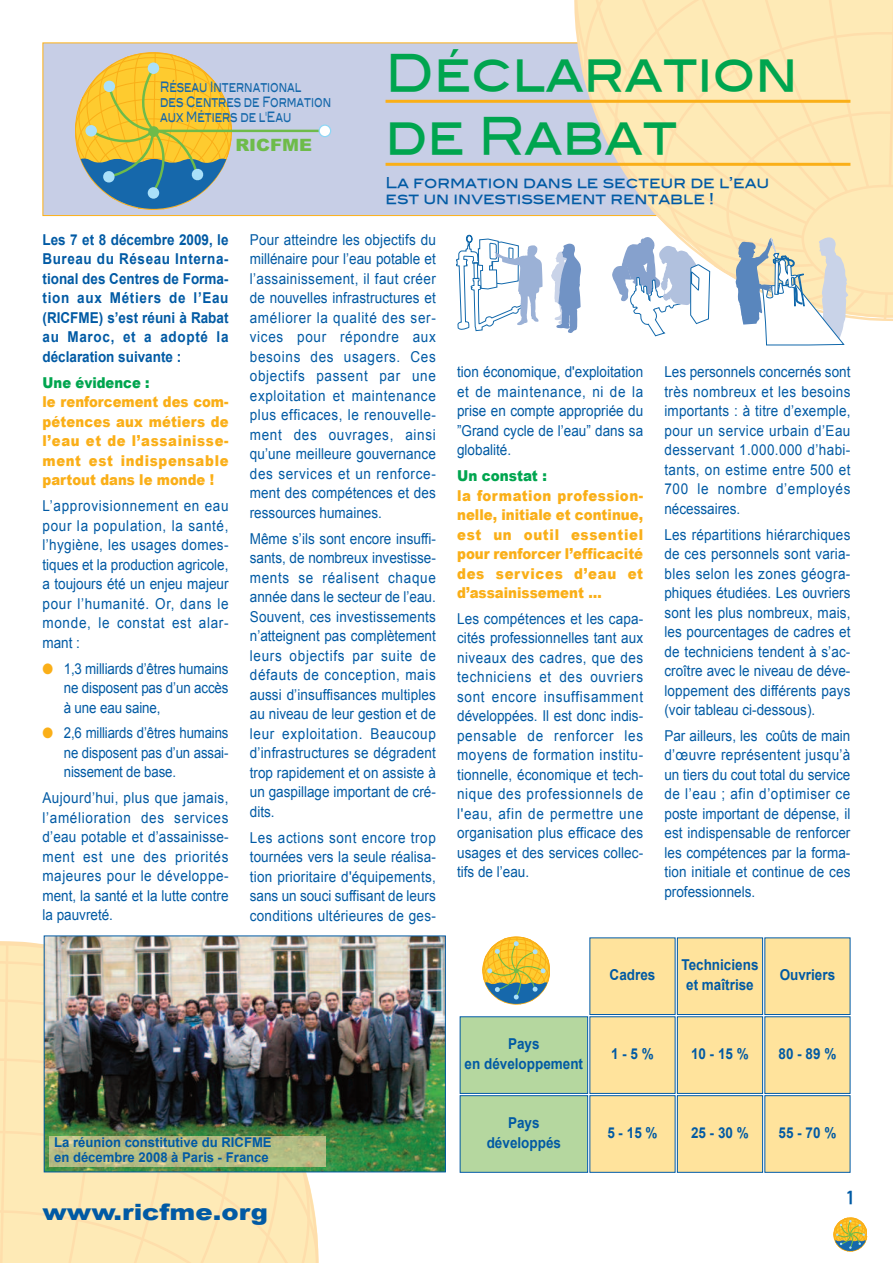
<style>
.page{position:relative;width:893px;height:1263px;background:#fff}
.page>*{position:absolute;margin:0;border:0;box-sizing:border-box;transform-origin:0 0}
.t1{font:50.55px/63px "Blair Md ITCTT Medium";color:#00a54f;scale:.9 1}
.t2{font:900 22.5px "Arial";color:#015aa4;scale:1.15 1}
.t3{font:18px "Blair Md ITCTT Medium";color:#015aa4}
.t4{font:900 16.95px "Arial";color:#6ebb4a;scale:1.05 1}
.t5{font:15px/19.5px "Arial";color:#015aa4;text-align:justify;scale:.9 1}
.t6{font:700 15px/19.5px "Arial";color:#015aa4;text-align:center;scale:.9 1}
.t7{font:900 15px/19.5px "Arial";letter-spacing:.02em;color:#faaf18;text-align:justify;scale:.89 1}
.t8{font:900 15px/19.5px "Arial";letter-spacing:.02em;color:#faaf18;text-align:justify;scale:.88 1}
.t9{font:15px/19.5px "Arial";color:#015aa4;text-align:justify;scale:.88 1}
.t10{font:15px/19.5px "Arial";color:#015aa4;text-align:justify;scale:.89 1}
.t11{font:15px/16.5px "Blair Md ITCTT Medium";color:#015aa4;scale:.94 1}
.t12{font:900 15px "Arial";color:#00a54f;scale:.88 1}
.t13{font:900 15px "Arial";color:#00a54f;scale:.9 1}
.t14{font:14.4px/15.3px "Blair Md ITCTT Medium";color:#1668ab;scale:.63 1}
.t15{font:700 13.5px/15px "Arial";color:#015aa4}
.s1{color:#faaf18}
</style>
<div class="page">
<svg style="left:834px;top:1218px;width:33px;height:33px"></svg>
<svg style="left:483px;top:937px;width:67px;height:67px"></svg>
<svg style="left:0;top:941px;width:311px;height:322px;background:#fce8b5"></svg>
<div style="left:43px;top:43px;width:807px;height:172px;background:#c7cee6"></div>
<div style="left:590px;top:938px;width:85px;height:76px;background:#ffe39c"></div>
<div style="left:678px;top:938px;width:84px;height:76px;background:#ffe39c"></div>
<div style="left:677px;top:937px;width:86px;height:78px;border:1px solid #015aa4"></div>
<div style="left:765px;top:938px;width:85px;height:76px;background:#ffe39c"></div>
<div style="left:460px;top:1017px;width:127px;height:76px;background:#b5d79f"></div>
<div style="left:460px;top:1016px;width:128px;height:78px;border:1px solid #015aa4"></div>
<div style="left:590px;top:1017px;width:85px;height:76px;background:#ffe39c"></div>
<div style="left:678px;top:1017px;width:84px;height:76px;background:#ffe39c"></div>
<div style="left:677px;top:1016px;width:86px;height:78px;border:1px solid #015aa4"></div>
<div style="left:765px;top:1017px;width:85px;height:76px;background:#ffe39c"></div>
<div style="left:460px;top:1096px;width:127px;height:76px;background:#b5d79f"></div>
<div style="left:460px;top:1095px;width:128px;height:78px;border:1px solid #015aa4"></div>
<div style="left:590px;top:1096px;width:85px;height:76px;background:#ffe39c"></div>
<div style="left:589px;top:1095px;width:86px;height:78px;border:1px solid #015aa4"></div>
<div style="left:678px;top:1096px;width:84px;height:76px;background:#ffe39c"></div>
<div style="left:677px;top:1095px;width:86px;height:78px;border:1px solid #015aa4"></div>
<div style="left:765px;top:1096px;width:85px;height:76px;background:#ffe39c"></div>
<div style="left:764px;top:1095px;width:86px;height:78px;border:1px solid #015aa4"></div>
<svg style="left:456px;top:235px;width:86px;height:97px"></svg>
<svg style="left:551px;top:0;width:342px;height:345px"></svg>
<hr style="left:154px;top:130px;width:171px;height:2px;background:#6ebb4a">
<div style="left:319px;top:125px;width:12px;height:12px;background:#fff;border-radius:50%"></div>
<div style="left:319px;top:125px;width:12px;height:12px;border:1px solid #8dd7f7;border-radius:50%"></div>
<svg style="left:75px;top:52px;width:159px;height:164px"></svg>
<div style="left:148px;top:126px;width:11px;height:11px;background:#6ebb4a;border-radius:50%"></div>
<hr style="left:386px;top:100px;width:464px;height:3px;background:#faaf18">
<hr style="left:386px;top:163px;width:464px;height:3px;background:#faaf18">
<img style="left:46px;top:937px;width:398px;height:233px">
<div style="left:44px;top:935px;width:402px;height:237px;border:1px solid #015aa4"></div>
<img style="left:50px;top:1136px;width:276px;height:30px">
<p class="t14" style="left:160px;top:77px;width:273px">Réseau International<br>des Centres de Formation aux Métiers de l'Eau</p>
<p class="t4" style="left:235px;top:132px;width:75px">RICFME</p>
<h1 class="t1" style="left:386px;top:41px;width:460px">Déclaration de Rabat</h1>
<p class="t11" style="left:386px;top:174px;width:410px">La formation dans le secteur de l’eau est un investissement rentable !</p>
<p class="t6" style="left:43px;top:230px;width:208px;text-align:justify">Les 7 et 8 décembre 2009, le Bureau du Réseau Interna&shy;tional des Centres de Forma&shy;tion aux Métiers de l’Eau (RICFME) s’est réuni à Rabat au Maroc, et a adopté la déclaration suivante :</p>
<p class="t12" style="left:43px;top:371px;width:123px">Une évidence :</p>
<p class="t8" style="left:43px;top:391px;width:213px">le renforcement des com&shy;pétences aux métiers de l’eau et de l’assainisse&shy;ment est indispensable partout dans le monde !</p>
<p class="t5" style="left:43px;top:496px;width:208px">L’approvisionnement en eau pour la population, la santé, l’hygiène, les usages domes&shy;tiques et la production agricole, a toujours été un enjeu majeur pour l’humanité. Or, dans le monde, le constat est alar&shy;mant :</p>
<p class="t10" style="left:64px;top:658px;width:187px;text-indent:-21px"><span class="s1">●</span> 1,3 milliards d’êtres humains ne disposent pas d’un accès à une eau saine,</p>
<p class="t9" style="left:64px;top:723px;width:189px;text-indent:-21px"><span class="s1">●</span> 2,6 milliards d’êtres humains ne disposent pas d’un assai&shy;nissement de base.</p>
<p class="t5" style="left:43px;top:788px;width:208px">Aujourd’hui, plus que jamais, l’amélioration des services d’eau potable et d’assainisse&shy;ment est une des priorités majeures pour le développe&shy;ment, la santé et la lutte contre la pauvreté.</p>
<p class="t5" style="left:250px;top:230px;width:208px">Pour atteindre les objectifs du millénaire pour l’eau potable et l’assainissement, il faut créer de nouvelles infrastructures et améliorer la qualité des ser&shy;vices pour répondre aux besoins des usagers. Ces objectifs passent par une exploitation et maintenance plus efficaces, le renouvelle&shy;ment des ouvrages, ainsi qu’une meilleure gouvernance des services et un renforce&shy;ment des compétences et des ressources humaines.</p>
<p class="t5" style="left:250px;top:529px;width:208px">Même s’ils sont encore insuffi&shy;sants, de nombreux investisse&shy;ments se réalisent chaque année dans le secteur de l’eau.<br>Souvent, ces investissements n’atteignent pas complètement leurs objectifs par suite de défauts de conception, mais aussi d’insuffisances multiples au niveau de leur gestion et de leur exploitation. Beaucoup d’infrastructures se dégradent trop rapidement et on assiste à un gaspillage important de cré&shy;dits.</p>
<p class="t5" style="left:250px;top:828px;width:208px">Les actions sont encore trop tournées vers la seule réalisa&shy;tion prioritaire d'équipements, sans un souci suffisant de leurs conditions ultérieures de ges-</p>
<p class="t15" style="left:54px;top:1135px;width:219px">La réunion constitutive du RICFME en décembre 2008 à Paris - France</p>
<h2 class="t2" style="left:43px;top:1196px;width:198px">www.ricfme.org</h2>
<p class="t5" style="left:457px;top:362px;width:208px">tion économique, d'exploitation et de maintenance, ni de la prise en compte appropriée du ”Grand cycle de l’eau” dans sa globalité.</p>
<p class="t13" style="left:457px;top:464px;width:101px">Un constat :</p>
<p class="t7" style="left:457px;top:485px;width:211px">la formation profession&shy;nelle, initiale et continue, est un outil essentiel pour renforcer l’efficacité des services d’eau et d’assainissement …</p>
<p class="t5" style="left:457px;top:609px;width:208px">Les compétences et les capa&shy;cités professionnelles tant aux niveaux des cadres, que des techniciens et des ouvriers sont encore insuffisamment développées. Il est donc indis&shy;pensable de renforcer les moyens de formation institu&shy;tionnelle, économique et tech&shy;nique des professionnels de l'eau, afin de permettre une organisation plus efficace des usages et des services collec&shy;tifs de l’eau.</p>
<p class="t5" style="left:664px;top:362px;width:208px">Les personnels concernés sont très nombreux et les besoins importants : à titre d’exemple, pour un service urbain d’Eau desservant 1.000.000 d’habi&shy;tants, on estime entre 500 et 700 le nombre d’employés nécessaires.</p>
<p class="t5" style="left:664px;top:525px;width:208px">Les répartitions hiérarchiques de ces personnels sont varia&shy;bles selon les zones géogra&shy;phiques étudiées. Les ouvriers sont les plus nombreux, mais, les pourcentages de cadres et de techniciens tendent à s’ac&shy;croître avec le niveau de déve&shy;loppement des différents pays (voir tableau ci-dessous).</p>
<p class="t5" style="left:664px;top:726px;width:208px">Par ailleurs, les coûts de main d’œuvre représentent jusqu’à un tiers du cout total du service de l’eau ; afin d’optimiser ce poste important de dépense, il est indispensable de renforcer les compétences par la forma&shy;tion initiale et continue de ces professionnels.</p>
<p class="t6" style="left:610px;top:965px;width:52px">Cadres</p>
<p class="t6" style="left:681px;top:955px;width:87px">Techniciens et maîtrise</p>
<p class="t6" style="left:780px;top:965px;width:63px">Ouvriers</p>
<p class="t6" style="left:465px;top:1034px;width:133px">Pays<br>en développement</p>
<p class="t6" style="left:611px;top:1044px;width:49px">1-5%</p>
<p class="t6" style="left:691px;top:1044px;width:66px">10-15%</p>
<p class="t6" style="left:779px;top:1044px;width:66px">80-89%</p>
<p class="t6" style="left:487px;top:1113px;width:84px">Pays développés</p>
<p class="t6" style="left:607px;top:1123px;width:57px">5-15%</p>
<p class="t6" style="left:691px;top:1123px;width:66px">25-30%</p>
<p class="t6" style="left:779px;top:1123px;width:66px">55-70%</p>
<p class="t3" style="left:847px;top:1186px;width:8px">1</p>
</div>
